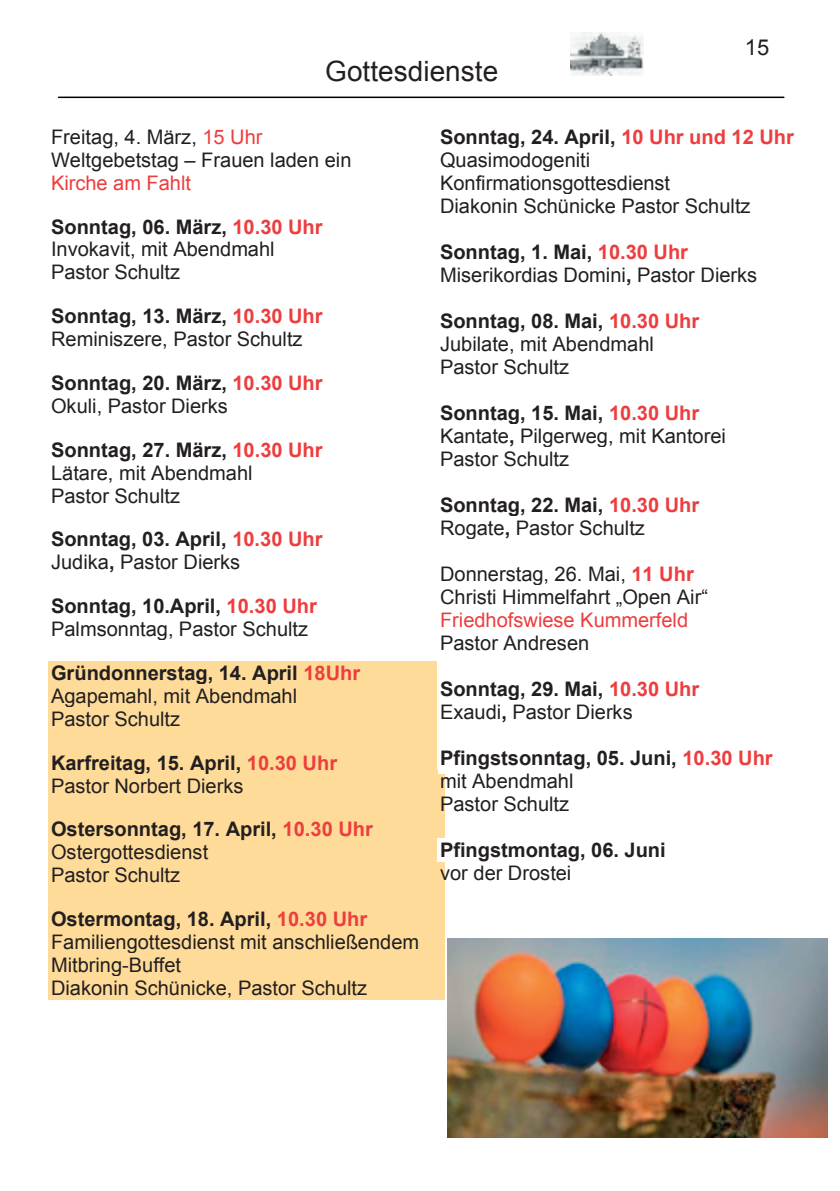
<style>
.page{position:relative;width:840px;height:1191px;background:#fff}
.page>*{position:absolute;margin:0;border:0;box-sizing:border-box;transform-origin:0 0}
.t1{font:28px "Arial";color:#231f20}
.t2{font:22px "Arial";color:#231f20}
.t3{font:20px/23px "Arial";color:#231f20}
.t4{font:700 20px/23px "Arial";color:#231f20}
.t5{font:20px "Arial";color:#ee3d3e}
.s1{color:#ee3d3e}
.s2{font-weight:400;color:#ee3d3e}
.s3{font-weight:700}
.s4{font-weight:700;color:#ee3d3e}
.s5{font-weight:400}
</style>
<div class="page">
<hr style="left:58px;top:97px;width:725px;height:1px;background:#000">
<img style="left:570px;top:32px;width:73px;height:43px">
<img style="left:447px;top:938px;width:380px;height:199px">
<div style="left:48px;top:661px;width:389px;height:23px;background:#fedb99"></div>
<div style="left:48px;top:684px;width:389px;height:23px;background:#fedb99"></div>
<div style="left:48px;top:707px;width:389px;height:23px;background:#fedb99"></div>
<div style="left:48px;top:730px;width:389px;height:21px;background:#fedb99"></div>
<div style="left:48px;top:751px;width:389px;height:23px;background:#fedb99"></div>
<div style="left:48px;top:774px;width:396px;height:23px;background:#fedb99"></div>
<div style="left:48px;top:797px;width:396px;height:20px;background:#fedb99"></div>
<div style="left:48px;top:817px;width:396px;height:23px;background:#fedb99"></div>
<div style="left:48px;top:840px;width:396px;height:23px;background:#fedb99"></div>
<div style="left:48px;top:863px;width:396px;height:23px;background:#fedb99"></div>
<div style="left:48px;top:886px;width:396px;height:21px;background:#fedb99"></div>
<div style="left:48px;top:907px;width:396px;height:23px;background:#fedb99"></div>
<div style="left:48px;top:930px;width:396px;height:23px;background:#fedb99"></div>
<div style="left:48px;top:953px;width:396px;height:23px;background:#fedb99"></div>
<div style="left:48px;top:976px;width:396px;height:23px;background:#fedb99"></div>
<div style="left:437px;top:838px;width:395px;height:23px;background:#fff"></div>
<h1 class="t1" style="left:325px;top:53px;width:174px">Gottesdienste</h1>
<p class="t2" style="left:744px;top:33px;width:26px">15</p>
<p class="t3" style="left:51px;top:125px;width:302px">Freitag, 4. März, <span class="s1">15 Uhr<br></span>Weltgebetstag – Frauen laden ein</p>
<p class="t4" style="left:51px;top:161px;width:273px;line-height:43.8px"><span class="s2">Kirche am Fahlt<br></span>Sonntag, 06. März, <span class="s1">10.30 Uhr</span></p>
<p class="t3" style="left:51px;top:238px;width:225px">Invokavit, mit Abendmahl<br>Pastor Schultz</p>
<p class="t3" style="left:51px;top:305px;width:273px"><span class="s3">Sonntag, 13. März,</span> <span class="s4">10.30 Uhr<br></span>Reminiszere, Pastor Schultz</p>
<p class="t3" style="left:51px;top:372px;width:273px"><span class="s3">Sonntag, 20. März,</span> <span class="s4">10.30 Uhr<br></span>Okuli, Pastor Dierks</p>
<p class="t3" style="left:51px;top:438px;width:273px"><span class="s3">Sonntag, 27. März,</span> <span class="s4">10.30 Uhr<br></span>Lätare, mit Abendmahl<br>Pastor Schultz</p>
<p class="t4" style="left:51px;top:528px;width:273px">Sonntag, 03. April, <span class="s1">10.30 Uhr<br></span><span class="s5">Judika</span>, <span class="s5">Pastor Dierks</span></p>
<p class="t3" style="left:51px;top:595px;width:267px"><span class="s3">Sonntag, 10.April,</span> <span class="s4">10.30 Uhr<br></span>Palmsonntag, Pastor Schultz</p>
<p class="t3" style="left:51px;top:661px;width:310px"><span class="s3">Gründonnerstag, 14. April</span> <span class="s4">18Uhr<br></span>Agapemahl, mit Abendmahl<br>Pastor Schultz</p>
<p class="t4" style="left:51px;top:751px;width:287px">Karfreitag, 15. April, <span class="s1">10.30 Uhr<br></span><span class="s5">Pastor Norbert Dierks</span></p>
<p class="t3" style="left:51px;top:818px;width:323px"><span class="s3">Ostersonntag, 17. April,</span> <span class="s4">10.30 Uhr<br></span>Ostergottesdienst<br>Pastor Schultz</p>
<p class="t3" style="left:51px;top:907px;width:369px"><span class="s3">Ostermontag, 18. April,</span> <span class="s4">10.30 Uhr </span>Familiengottesdienst mit anschließendem Mitbring-Buffet<br>Diakonin Schünicke, Pastor Schultz</p>
<p class="t3" style="left:440px;top:125px;width:355px"><span class="s3">Sonntag, 24. April,</span> <span class="s4">10 Uhr und 12 Uhr<br></span>Quasimodogeniti<br>Konfirmationsgottesdienst<br>Diakonin Schünicke Pastor Schultz</p>
<p class="t3" style="left:440px;top:241px;width:318px"><span class="s3">Sonntag, 1. Mai,</span> <span class="s4">10.30 Uhr<br></span>Miserikordias Domini<span class="s3">,</span> Pastor Dierks</p>
<p class="t3" style="left:440px;top:309px;width:261px"><span class="s3">Sonntag, 08. Mai,</span> <span class="s4">10.30 Uhr<br></span>Jubilate, mit Abendmahl<br>Pastor Schultz</p>
<p class="t3" style="left:440px;top:401px;width:287px"><span class="s3">Sonntag, 15. Mai,</span> <span class="s4">10.30 Uhr<br></span>Kantate<span class="s3">,</span> Pilgerweg, mit Kantorei<br>Pastor Schultz</p>
<p class="t3" style="left:440px;top:494px;width:261px"><span class="s3">Sonntag, 22. Mai,</span> <span class="s4">10.30 Uhr<br></span>Rogate<span class="s3">,</span> Pastor Schultz</p>
<p class="t3" style="left:440px;top:562px;width:269px">Donnerstag, 26. Mai, <span class="s4">11 Uhr<br></span>Christi Himmelfahrt „Open Air“</p>
<p class="t5" style="left:440px;top:606px;width:249px">Friedhofswiese Kummerfeld</p>
<p class="t3" style="left:440px;top:631px;width:151px">Pastor Andresen</p>
<p class="t3" style="left:440px;top:677px;width:261px"><span class="s3">Sonntag, 29. Mai,</span> <span class="s4">10.30 Uhr<br></span>Exaudi<span class="s3">,</span> Pastor Dierks</p>
<p class="t3" style="left:440px;top:746px;width:334px"><span class="s3">Pfingstsonntag, 05. Juni,</span> <span class="s4">10.30 Uhr </span>mit Abendmahl<br>Pastor Schultz</p>
<p class="t4" style="left:440px;top:839px;width:227px">Pfingstmontag, 06. Juni</p>
<p class="t3" style="left:440px;top:861px;width:133px">vor der Drostei</p>
</div>
